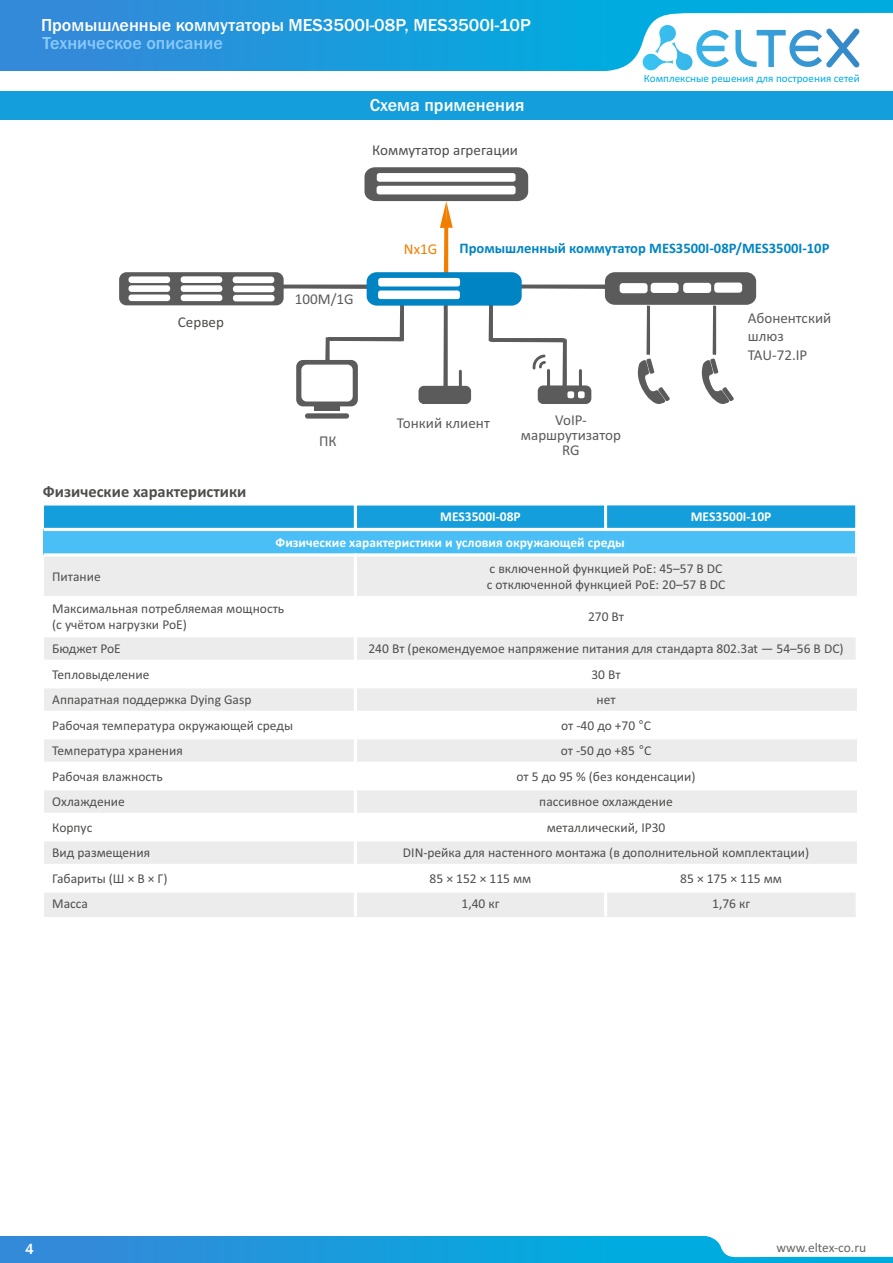
<style>
.page{position:relative;width:893px;height:1263px;background:#fff}
.page>*{position:absolute;margin:0;border:0;box-sizing:border-box;transform-origin:0 0}
.t1{font:500 18px "Franklin Gothic";color:#fff}
.t2{font:500 18px "Franklin Gothic";color:#8ac9fc}
.t3{font:700 16.5px "Calibri";color:#4e4e4d}
.t4{font:15.15px/15.1px "Calibri";color:#5b5b5b;text-align:center}
.t5{font:15.15px "Calibri";color:#4e4e4d}
.t6{font:15.15px "Calibri";color:#f27e00}
.t7{font:500 15px "Franklin Gothic";color:#fff}
.t8{font:700 14.55px "Calibri";color:#0084c4}
.t9{font:13.5px/16.5px "Calibri";color:#4e4e4d}
.t10{font:700 13.5px "Calibri";color:#fff}
.t11{font:13.5px "Calibri";color:#666}
.t12{font:11.1px "Calibri";color:#00acdf}
.s1{font-family:"Arial"}
</style>
<div class="page">
<div style="left:0;top:1236px;width:893px;height:27px;background:linear-gradient(to right,#3489d9,#00b4e0)"></div>
<svg style="left:703px;top:1236px;width:190px;height:21px"></svg>
<div style="left:0;top:0;width:893px;height:71px;background:linear-gradient(to right,#3489d9,#00b4e0)"></div>
<div style="left:0;top:91px;width:893px;height:29px;background:#159edc"></div>
<div style="left:44px;top:504px;width:311px;height:25px;background:#159edc"></div>
<div style="left:355px;top:504px;width:251px;height:25px;background:#159edc"></div>
<div style="left:606px;top:504px;width:251px;height:25px;background:#159edc"></div>
<div style="left:44px;top:529px;width:813px;height:26px;background:#49bff5"></div>
<div style="left:44px;top:555px;width:311px;height:42px;background:#ececec"></div>
<div style="left:355px;top:555px;width:502px;height:42px;background:#ececec"></div>
<div style="left:44px;top:636px;width:311px;height:25px;background:#ececec"></div>
<div style="left:355px;top:636px;width:502px;height:25px;background:#ececec"></div>
<div style="left:44px;top:687px;width:311px;height:25px;background:#ececec"></div>
<div style="left:355px;top:687px;width:502px;height:25px;background:#ececec"></div>
<div style="left:44px;top:738px;width:311px;height:25px;background:#ececec"></div>
<div style="left:355px;top:738px;width:502px;height:25px;background:#ececec"></div>
<div style="left:44px;top:789px;width:311px;height:25px;background:#ececec"></div>
<div style="left:355px;top:789px;width:502px;height:25px;background:#ececec"></div>
<div style="left:44px;top:840px;width:311px;height:25px;background:#ececec"></div>
<div style="left:355px;top:840px;width:502px;height:25px;background:#ececec"></div>
<div style="left:44px;top:891px;width:311px;height:25px;background:#ececec"></div>
<div style="left:355px;top:891px;width:251px;height:25px;background:#ececec"></div>
<div style="left:606px;top:891px;width:251px;height:25px;background:#ececec"></div>
<hr style="left:354px;top:553px;width:3px;height:363px;background:#fff">
<hr style="left:354px;top:502px;width:3px;height:29px;background:#fff">
<hr style="left:604px;top:864px;width:3px;height:52px;background:#fff">
<hr style="left:604px;top:502px;width:3px;height:29px;background:#fff">
<hr style="left:856px;top:889px;width:2px;height:27px;background:#fff">
<hr style="left:856px;top:596px;width:2px;height:92px;background:#fff">
<hr style="left:855px;top:528px;width:3px;height:28px;background:#fff">
<hr style="left:855px;top:502px;width:3px;height:29px;background:#fff">
<hr style="left:44px;top:889px;width:814px;height:3px;background:#fff">
<hr style="left:44px;top:864px;width:814px;height:3px;background:#fff">
<hr style="left:44px;top:838px;width:813px;height:3px;background:#fff">
<hr style="left:44px;top:813px;width:813px;height:3px;background:#fff">
<hr style="left:44px;top:787px;width:813px;height:3px;background:#fff">
<hr style="left:44px;top:762px;width:813px;height:3px;background:#fff">
<hr style="left:44px;top:736px;width:813px;height:3px;background:#fff">
<hr style="left:44px;top:711px;width:813px;height:3px;background:#fff">
<hr style="left:44px;top:685px;width:814px;height:3px;background:#fff">
<hr style="left:44px;top:660px;width:814px;height:3px;background:#fff">
<hr style="left:44px;top:634px;width:814px;height:3px;background:#fff">
<hr style="left:44px;top:596px;width:814px;height:3px;background:#fff">
<hr style="left:44px;top:553px;width:814px;height:3px;background:#fff">
<hr style="left:44px;top:528px;width:814px;height:3px;background:#fff">
<hr style="left:44px;top:502px;width:563px;height:3px;background:#fff">
<hr style="left:604px;top:502px;width:254px;height:3px;background:#fff">
<svg style="left:589px;top:13px;width:304px;height:58px"></svg>
<div style="left:315px;top:406px;width:25px;height:5px;background:#5b5b5b"></div>
<div style="left:305px;top:413px;width:44px;height:6px;background:#5b5b5b;border-radius:3px"></div>
<svg style="left:119px;top:167px;width:637px;height:239px"></svg>
<h1 class="t1" style="left:41px;top:19px;width:491px">Промышленные коммутаторы MES3500I-08P, MES3500I-10P</h1>
<h1 class="t2" style="left:42px;top:36px;width:182px">Техническое описание</h1>
<h1 class="t1" style="left:370px;top:99px;width:156px">Схема применения</h1>
<p class="t5" style="left:372px;top:143px;width:147px">Коммутатор агрегации</p>
<p class="t12" style="left:644px;top:73px;width:217px">Комплексные решения для построения сетей</p>
<p class="t5" style="left:178px;top:315px;width:48px">Сервер</p>
<p class="t3" style="left:43px;top:485px;width:205px">Физические характеристики</p>
<p class="t4" style="left:295px;top:292px;width:60px">100М/1G</p>
<p class="t4" style="left:319px;top:435px;width:19px">ПК</p>
<p class="t6" style="left:404px;top:242px;width:35px">Nх1G</p>
<p class="t8" style="left:460px;top:242px;width:371px">Промышленный коммутатор MES3500I-08P/MES3500I-10P</p>
<p class="t4" style="left:748px;top:310px;width:85px;line-height:18.5px;text-align:left">Абонентский шлюз<br>TAU-72.IP</p>
<p class="t4" style="left:397px;top:416px;width:94px">Тонкий клиент</p>
<p class="t4" style="left:521px;top:413px;width:102px">VoIP&shy;маршрутизатор<br>RG</p>
<p class="t10" style="left:440px;top:511px;width:82px">MES3500I-08P</p>
<p class="t10" style="left:691px;top:511px;width:82px">MES3500I-10P</p>
<p class="t10" style="left:276px;top:537px;width:351px">Физические характеристики и условия окружающей среды</p>
<p class="t9" style="left:52px;top:569px;width:50px">Питание</p>
<p class="t9" style="left:487px;top:561px;width:240px">с включенной функцией PoE: 45–57 В DC с отключенной функцией PoE: 20–57 В DC</p>
<p class="t9" style="left:52px;top:601px;width:234px">Максимальная потребляемая мощность (с учётом нагрузки PoE)</p>
<p class="t9" style="left:588px;top:610px;width:38px">270 Вт</p>
<p class="t9" style="left:52px;top:641px;width:70px">Бюджет PoE</p>
<p class="t9" style="left:368px;top:641px;width:477px">240 Вт (рекомендуемое напряжение питания для стандарта 802.3at — 54–56 В DC)</p>
<p class="t9" style="left:52px;top:667px;width:99px">Тепловыделение</p>
<p class="t9" style="left:591px;top:667px;width:31px">30 Вт</p>
<p class="t9" style="left:52px;top:692px;width:201px">Аппаратная поддержка Dying Gasp</p>
<p class="t9" style="left:596px;top:692px;width:21px">нет</p>
<p class="t9" style="left:52px;top:718px;width:242px">Рабочая температура окружающей среды</p>
<p class="t9" style="left:561px;top:718px;width:91px">от -40 до +70 <span class="s1">°</span>С</p>
<p class="t9" style="left:52px;top:743px;width:132px">Температура хранения</p>
<p class="t9" style="left:561px;top:743px;width:92px">от -50 до +85 <span class="s1">°</span>С</p>
<p class="t9" style="left:52px;top:769px;width:112px">Рабочая влажность</p>
<p class="t9" style="left:517px;top:769px;width:180px">от 5 до 95 % (без конденсации)</p>
<p class="t9" style="left:52px;top:794px;width:74px">Охлаждение</p>
<p class="t9" style="left:539px;top:794px;width:135px">пассивное охлаждение</p>
<p class="t9" style="left:52px;top:820px;width:42px">Корпус</p>
<p class="t9" style="left:547px;top:820px;width:120px">металлический, IP30</p>
<p class="t9" style="left:52px;top:846px;width:99px">Вид размещения</p>
<p class="t9" style="left:403px;top:846px;width:408px">DIN-рейка для настенного монтажа (в дополнительной комплектации)</p>
<p class="t9" style="left:52px;top:871px;width:117px">Габариты (Ш × В × Г)</p>
<p class="t9" style="left:430px;top:871px;width:103px">85 × 152 × 115 мм</p>
<p class="t9" style="left:680px;top:871px;width:103px">85 × 175 × 115 мм</p>
<p class="t9" style="left:52px;top:897px;width:37px">Масса</p>
<p class="t9" style="left:462px;top:897px;width:39px">1,40 кг</p>
<p class="t9" style="left:712px;top:897px;width:39px">1,76 кг</p>
<p class="t7" style="left:25px;top:1243px;width:10px">4</p>
<p class="t11" style="left:776px;top:1242px;width:91px">www.eltex-co.ru</p>
</div>
